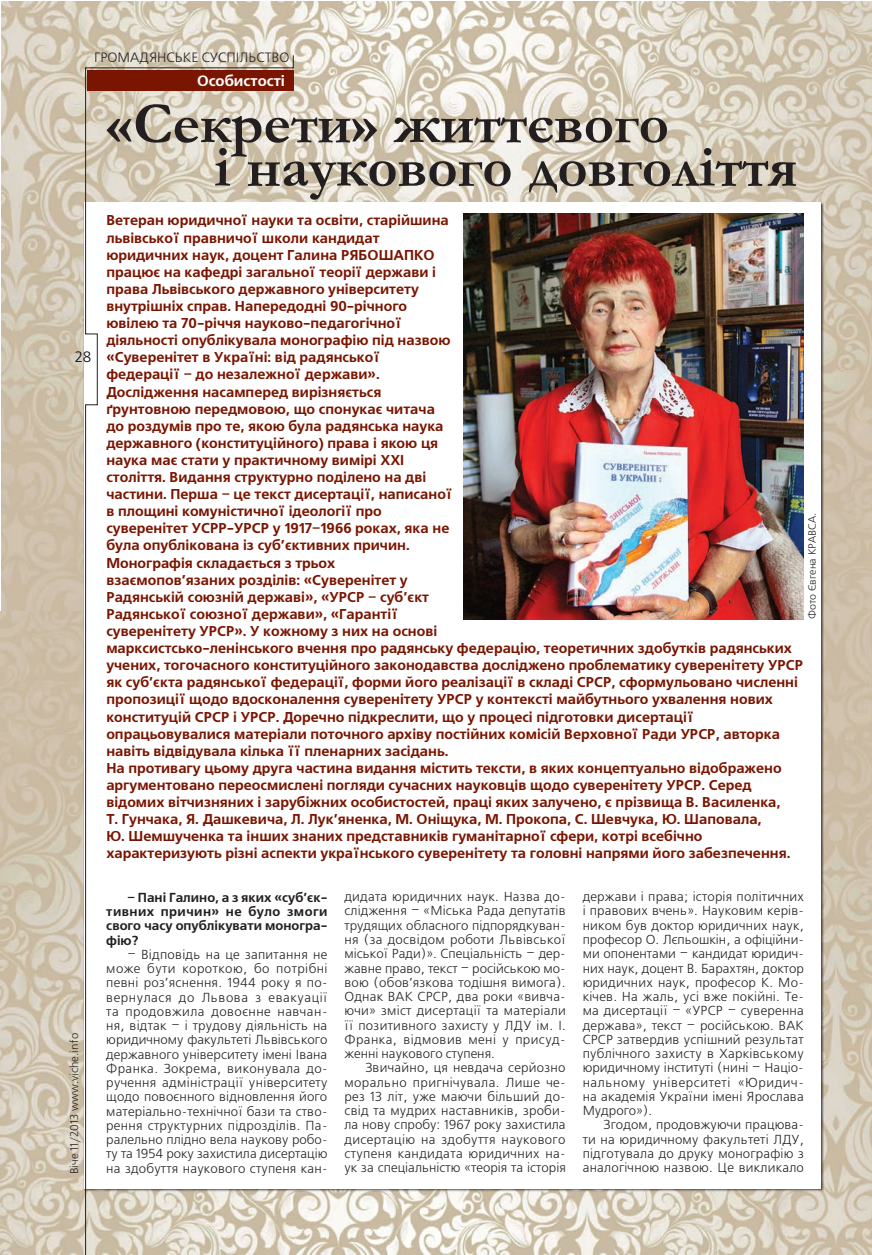
<style>
.page{position:relative;width:872px;height:1255px;background:#fff}
.page>*{position:absolute;margin:0;border:0;box-sizing:border-box;transform-origin:0 0}
.t1{font:700 58.5px "Garamond";color:#231f20}
.rubrica_left{font:700 15px "Free Set C";color:#fff}
.foto{font:15px "Free Set C";color:#090c14}
.vrez{font:700 14.25px/17.1px "Free Set C";color:#791500}
.rubrica_right{font:13.5px "Free Set C";color:#231f20}
.text_freeset{font:13.05px/14.2px "Free Set C";letter-spacing:.015em;color:#231f20;text-align:justify}
.text_freeset-2{font:700 13.05px/14.2px "Free Set C";color:#231f20;text-align:justify}
.t2{font:11.25px "Free Set C";color:#231f20}
.foto-2{font:10.5px "Free Set C";color:#231f20}
</style>
<div class="page">
<img style="left:2px;top:1px;width:869px;height:610px">
<img style="left:0;top:611px;width:872px;height:643px">
<div style="left:84px;top:202px;width:737px;height:985px;background:#fff"></div>
<img style="left:463px;top:213px;width:341px;height:406px">
<svg style="left:84px;top:55px;width:210px;height:1199px"></svg>
<div style="left:87px;top:70px;width:206px;height:20px;background:#791500"></div>
<p class="rubrica_right" style="left:94px;top:50px;width:197px">ГРОМАДЯНСЬКЕ СУСПІЛЬСТВО</p>
<p class="foto" style="left:75px;top:349px;width:19px">28</p>
<p class="t2" style="left:68px;top:1174px;width:143px;rotate:-90deg">Віче 11/2013 www.viche.info</p>
<p class="rubrica_left" style="left:197px;top:72px;width:89px">Особистості</p>
<p class="t1" style="left:106px;top:84px;width:564px">«Секрети» життєвого</p>
<p class="t1" style="left:214px;top:127px;width:584px">і наукового довголіття</p>
<p class="vrez" style="left:106px;top:212px;width:698px">Ветеран юридичної науки та освіти, старійшина<br>львівської правничої школи кандидат<br>юридичних наук, доцент Галина РЯБОШАПКО<br>працює на кафедрі загальної теорії держави і<br>права Львівського державного університету<br>внутрішніх справ. Напередодні 90-річного<br>ювілею та 70-річчя науково-педагогічної<br>діяльності опублікувала монографію під назвою<br>«Суверенітет в Україні: від радянської<br>федерації – до незалежної держави».<br>Дослідження насамперед вирізняється<br>ґрунтовною передмовою, що спонукає читача<br>до роздумів про те, якою була радянська наука<br>державного (конституційного) права і якою ця<br>наука має стати у практичному вимірі ХХІ<br>століття. Видання структурно поділено на дві<br>частини. Перша – це текст дисертації, написаної<br>в площині комуністичної ідеології про<br>суверенітет УСРР-УРСР у 1917–1966 роках, яка не<br>була опублікована із суб’єктивних причин.<br>Монографія складається з трьох<br>взаємопов’язаних розділів: «Суверенітет у<br>Радянській союзній державі», «УРСР – суб’єкт<br>Радянської союзної держави», «Гарантії<br>суверенітету УРСР». У кожному з них на основі<br>марксистсько-ленінського вчення про радянську федерацію, теоретичних здобутків радянських учених, тогочасного конституційного законодавства досліджено проблематику суверенітету УРСР як суб’єкта радянської федерації, форми його реалізації в складі СРСР, сформульовано численні пропозиції щодо вдосконалення суверенітету УРСР у контексті майбутнього ухвалення нових конституцій СРСР і УРСР. Доречно підкреслити, що у процесі підготовки дисертації опрацьовувалися матеріали поточного архіву постійних комісій Верховної Ради УРСР, авторка навіть відвідувала кілька її пленарних засідань.</p>
<p class="vrez" style="left:106px;top:760px;width:685px">На противагу цьому друга частина видання містить тексти, в яких концептуально відображено аргументовано переосмислені погляди сучасних науковців щодо суверенітету УРСР. Серед відомих вітчизняних і зарубіжних особистостей, праці яких залучено, є прізвища В. Василенка, Т. Гунчака, Я. Дашкевича, Л. Лук’яненка, М. Оніщука, М. Прокопа, С. Шевчука, Ю. Шаповала,<br>Ю. Шемшученка та інших знаних представників гуманітарної сфери, котрі всебічно характеризують різні аспекти українського суверенітету та головні напрями його забезпечення.</p>
<p class="text_freeset-2" style="left:106px;top:890px;width:223px;text-indent:21px">– Пані Галино, а з яких «суб’єк&shy;тивних причин» не було змоги свого часу опублікувати моногра&shy;фію?</p>
<p class="text_freeset" style="left:106px;top:947px;width:223px;text-indent:21px">– Відповідь на це запитання не може бути короткою, бо потрібні певні роз’яснення. 1944 року я по&shy;вернулася до Львова з евакуації та продовжила довоєнне навчан&shy;ня, відтак – і трудову діяльність на юридичному факультеті Львівського державного університету імені Івана Франка. Зокрема, виконувала до&shy;ручення адміністрації університету щодо повоєнного відновлення його матеріально-технічної бази та ство&shy;рення структурних підрозділів. Па&shy;ралельно плідно вела наукову робо&shy;ту та 1954 року захистила дисертацію на здобуття наукового ступеня кан-</p>
<p class="foto-2" style="left:806px;top:618px;width:107px;rotate:-90deg">Фото Євгена КРАВСА.</p>
<p class="text_freeset" style="left:582px;top:890px;width:223px;text-align:left">держави і права; історія політичних і правових вчень». Науковим керів&shy;ником був доктор юридичних наук, професор О. Лєпьошкін, а офіційни&shy;ми опонентами – кандидат юридич&shy;них наук, доцент В. Барахтян, доктор юридичних наук, професор К. Мо&shy;кічев. На жаль, усі вже покійні. Те&shy;ма дисертації – «УРСР – суверенна держава», текст – російською. ВАК СРСР затвердив успішний результат публічного захисту в Харківському юридичному інституті (нині – Націо&shy;нальному університеті «Юридич&shy;на академія України імені Ярослава Мудрого»).</p>
<p class="text_freeset" style="left:582px;top:1118px;width:223px;text-indent:21px">Згодом, продовжуючи працюва&shy;ти на юридичному факультеті ЛДУ, підготувала до друку монографію з</p>
<p class="text_freeset" style="left:344px;top:890px;width:223px;text-align:left">дидата юридичних наук. Назва до&shy;слідження – «Міська Рада депутатів трудящих обласного підпорядкуван&shy;ня (за досвідом роботи Львівської міської Ради)». Спеціальність – дер&shy;жавне право, текст – російською мо&shy;вою (обов’язкова тодішня вимога).<br>Однак ВАК СРСР, два роки «вивча&shy;ючи» зміст дисертації та матеріали її позитивного захисту у ЛДУ ім. І.<br>Франка, відмовив мені у присуд&shy;женні наукового ступеня.</p>
<p class="text_freeset" style="left:344px;top:1061px;width:223px;text-indent:21px">Звичайно, ця невдача серйозно морально пригнічувала. Лише че&shy;рез 13 літ, уже маючи більший до&shy;свід та мудрих наставників, зроби&shy;ла нову спробу: 1967 року захистила дисертацію на здобуття наукового ступеня кандидата юридичних на&shy;ук за спеціальністю «теорія та історія</p>
<p class="text_freeset" style="left:582px;top:1161px;width:223px">аналогічною назвою. Це викликало</p>
</div>
